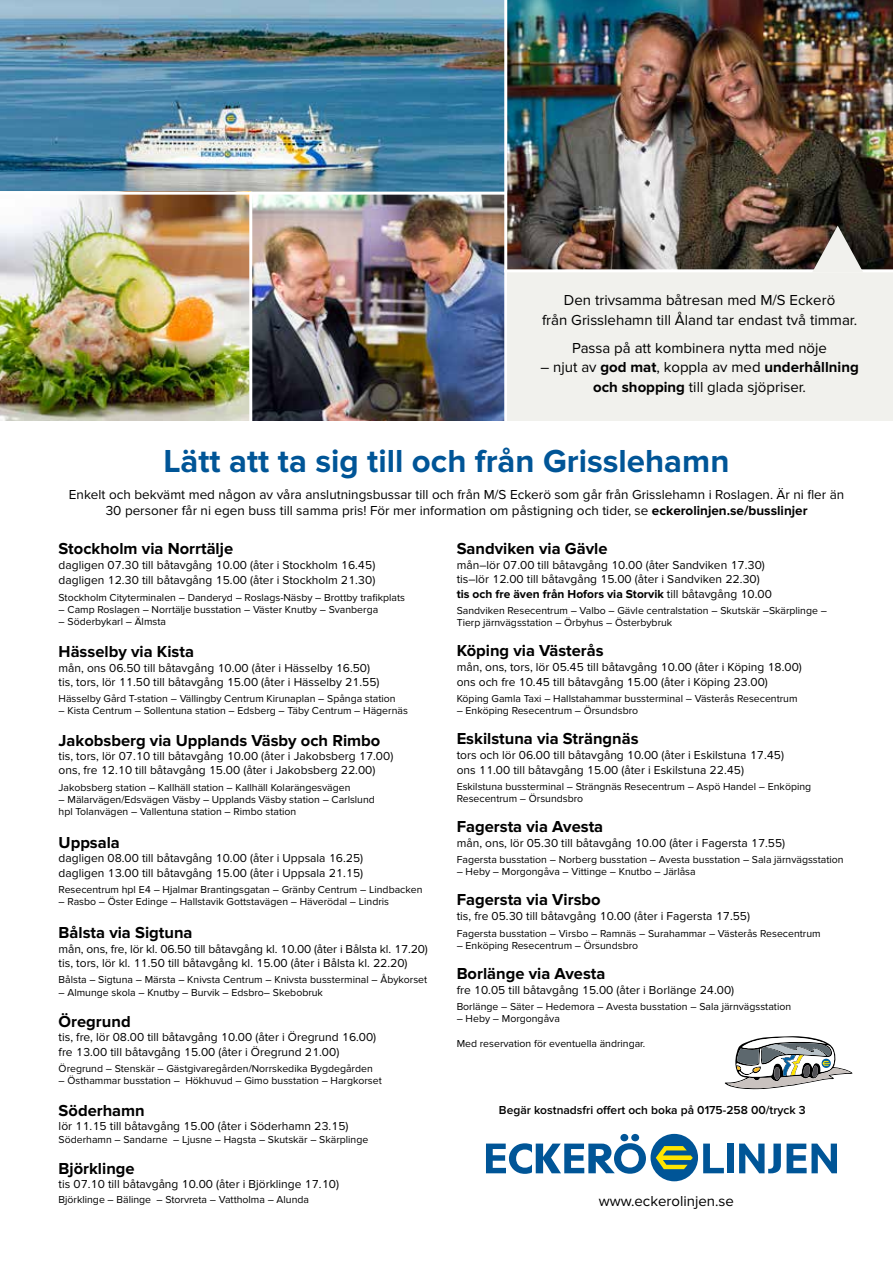
<style>
.page{position:relative;width:893px;height:1263px;background:#fff}
.page>*{position:absolute;margin:0;border:0;box-sizing:border-box;transform-origin:0 0}
.t1{font:700 33px "Proxima Nova";color:#005597}
.t2{font:700 16.5px "Proxima Nova";color:#000}
.t3{font:15px/19.5px "Proxima Nova";color:#000;text-align:center}
.t4{font:13.5px/16.2px "Proxima Nova";color:#000;text-align:center}
.t5{font:12px/15px "Proxima Nova";color:#000}
.t6{font:600 12px "Proxima Nova";color:#000}
.t7{font:10.5px/12px "Proxima Nova";color:#000}
.s1{font-weight:700}
</style>
<div class="page">
<img style="left:0;top:0;width:504px;height:192px">
<img style="left:0;top:195px;width:504px;height:226px">
<img style="left:507px;top:0;width:386px;height:269px">
<hr style="left:249px;top:192px;width:3px;height:235px;background:#fff">
<div style="left:507px;top:272px;width:386px;height:149px;background:#f1f1ed"></div>
<svg style="left:812px;top:226px;width:51px;height:46px;background:#968e87"></svg>
<svg style="left:725px;top:1036px;width:127px;height:53px"></svg>
<svg style="left:703px;top:1143px;width:21px;height:30px"></svg>
<svg style="left:787px;top:1143px;width:50px;height:30px"></svg>
<svg style="left:739px;top:1143px;width:42px;height:30px"></svg>
<div style="left:650px;top:1134px;width:48px;height:47px;background:#005597;border-radius:50%"></div>
<svg style="left:656px;top:1146px;width:37px;height:23px"></svg>
<div style="left:620px;top:1134px;width:8px;height:7px;background:#005597;border-radius:50%"></div>
<div style="left:631px;top:1134px;width:8px;height:7px;background:#005597;border-radius:50%"></div>
<svg style="left:486px;top:1143px;width:160px;height:31px"></svg>
<div style="left:728px;top:1143px;width:6px;height:30px;background:#005597"></div>
<h3 class="t3" style="left:542px;top:291px;width:317px">Den trivsamma båtresan med M/S Eckerö<br>från Grisslehamn till Åland tar endast två timmar.</h3>
<h3 class="t3" style="left:572px;top:338px;width:256px">Passa på att kombinera nytta med nöje</h3>
<h3 class="t3" style="left:540px;top:358px;width:320px">– njut av <span class="s1">god mat</span>, koppla av med <span class="s1">underhållning och shopping</span> till glada sjöpriser.</h3>
<h1 class="t1" style="left:164px;top:442px;width:567px">Lätt att ta sig till och från Grisslehamn</h1>
<p class="t4" style="left:69px;top:487px;width:777px">Enkelt och bekvämt med någon av våra anslutningsbussar till och från M/S Eckerö som går från Grisslehamn i Roslagen. Är ni fler än<br>30 personer får ni egen buss till samma pris! För mer information om påstigning och tider, se <span class="s1">eckerolinjen.se/busslinjer</span></p>
<h2 class="t2" style="left:59px;top:539px;width:176px">Stockholm via Norrtälje</h2>
<p class="t5" style="left:59px;top:558px;width:318px">dagligen 07.30 till båtavgång 10.00 (åter i Stockholm 16.45) dagligen 12.30 till båtavgång 15.00 (åter i Stockholm 21.30)</p>
<p class="t7" style="left:59px;top:591px;width:348px">Stockholm Cityterminalen – Danderyd – Roslags-Näsby – Brottby trafikplats</p>
<p class="t7" style="left:59px;top:603px;width:321px">– Camp Roslagen – Norrtälje busstation – Väster Knutby – Svanberga</p>
<p class="t7" style="left:59px;top:615px;width:109px">– Söderbykarl – Älmsta</p>
<h2 class="t2" style="left:59px;top:642px;width:137px">Hässelby via Kista</h2>
<p class="t5" style="left:59px;top:661px;width:322px;line-height:14.4px">mån, ons 06.50 till båtavgång 10.00 (åter i Hässelby 16.50) tis, tors, lör 11.50 till båtavgång 15.00 (åter i Hässelby 21.55)</p>
<p class="t7" style="left:59px;top:693px;width:339px">Hässelby Gård T-station – Vällingby Centrum Kirunaplan – Spånga station</p>
<p class="t7" style="left:59px;top:705px;width:351px">– Kista Centrum – Sollentuna station – Edsberg – Täby Centrum – Hägernäs</p>
<h2 class="t2" style="left:59px;top:730px;width:323px">Jakobsberg via Upplands Väsby och Rimbo</h2>
<p class="t5" style="left:59px;top:749px;width:336px;line-height:14.4px">tis, tors, lör 07.10 till båtavgång 10.00 (åter i Jakobsberg 17.00) ons, fre 12.10 till båtavgång 15.00 (åter i Jakobsberg 22.00)</p>
<p class="t7" style="left:59px;top:781px;width:293px">Jakobsberg station – Kallhäll station – Kallhäll Kolarängesvägen</p>
<p class="t7" style="left:59px;top:793px;width:318px">– Mälarvägen/Edsvägen Väsby – Upplands Väsby station – Carlslund hpl Tolanvägen – Vallentuna station – Rimbo station</p>
<h2 class="t2" style="left:59px;top:833px;width:63px">Uppsala</h2>
<p class="t5" style="left:59px;top:851px;width:306px">dagligen 08.00 till båtavgång 10.00 (åter i Uppsala 16.25) dagligen 13.00 till båtavgång 15.00 (åter i Uppsala 21.15)</p>
<p class="t7" style="left:59px;top:884px;width:365px">Resecentrum hpl E4 – Hjalmar Brantingsgatan – Gränby Centrum – Lindbacken</p>
<p class="t7" style="left:59px;top:896px;width:332px">– Rasbo – Öster Edinge – Hallstavik Gottstavägen – Häverödal – Lindris</p>
<h2 class="t2" style="left:59px;top:923px;width:135px">Bålsta via Sigtuna</h2>
<p class="t5" style="left:59px;top:942px;width:371px;line-height:14.4px">mån, ons, fre, lör kl. 06.50 till båtavgång kl. 10.00 (åter i Bålsta kl. 17.20) tis, tors, lör kl. 11.50 till båtavgång kl. 15.00 (åter i Bålsta kl. 22.20)</p>
<p class="t7" style="left:59px;top:974px;width:370px">Bålsta – Sigtuna – Märsta – Knivsta Centrum – Knivsta bussterminal – Åbykorset</p>
<p class="t7" style="left:59px;top:986px;width:266px">– Almunge skola – Knutby – Burvik – Edsbro– Skebobruk</p>
<h2 class="t2" style="left:59px;top:1012px;width:74px">Öregrund</h2>
<p class="t5" style="left:59px;top:1030px;width:319px">tis, fre, lör 08.00 till båtavgång 10.00 (åter i Öregrund 16.00) fre 13.00 till båtavgång 15.00 (åter i Öregrund 21.00)</p>
<p class="t7" style="left:59px;top:1063px;width:316px">Öregrund – Stenskär – Gästgivaregården/Norrskedika Bygdegården</p>
<p class="t7" style="left:59px;top:1075px;width:325px">– Östhammar busstation – Hökhuvud – Gimo busstation – Hargkorset</p>
<h2 class="t2" style="left:59px;top:1101px;width:88px">Söderhamn</h2>
<p class="t5" style="left:59px;top:1119px;width:291px">lör 11.15 till båtavgång 15.00 (åter i Söderhamn 23.15)</p>
<p class="t7" style="left:59px;top:1133px;width:311px">Söderhamn – Sandarne – Ljusne – Hagsta – Skutskär – Skärplinge</p>
<h2 class="t2" style="left:59px;top:1159px;width:78px">Björklinge</h2>
<p class="t5" style="left:59px;top:1177px;width:282px">tis 07.10 till båtavgång 10.00 (åter i Björklinge 17.10)</p>
<p class="t7" style="left:59px;top:1193px;width:252px">Björklinge – Bälinge – Storvreta – Vattholma – Alunda</p>
<h2 class="t2" style="left:457px;top:539px;width:152px">Sandviken via Gävle</h2>
<p class="t5" style="left:457px;top:557px;width:317px">mån–lör 07.00 till båtavgång 10.00 (åter Sandviken 17.30) tis–lör 12.00 till båtavgång 15.00 (åter i Sandviken 22.30) <span class="s1">tis och fre även från Hofors via Storvik</span> till båtavgång 10.00</p>
<p class="t7" style="left:457px;top:605px;width:372px">Sandviken Resecentrum – Valbo – Gävle centralstation – Skutskär –Skärplinge –<br>Tierp järnvägsstation – Örbyhus – Österbybruk</p>
<h2 class="t2" style="left:457px;top:641px;width:149px">Köping via Västerås</h2>
<p class="t5" style="left:457px;top:659px;width:347px">mån, ons, tors, lör 05.45 till båtavgång 10.00 (åter i Köping 18.00) ons och fre 10.45 till båtavgång 15.00 (åter i Köping 23.00)</p>
<p class="t7" style="left:457px;top:693px;width:342px">Köping Gamla Taxi – Hallstahammar bussterminal – Västerås Resecentrum</p>
<p class="t7" style="left:457px;top:705px;width:183px">– Enköping Resecentrum – Örsundsbro</p>
<h2 class="t2" style="left:457px;top:729px;width:183px">Eskilstuna via Strängnäs</h2>
<p class="t5" style="left:457px;top:747px;width:329px">tors och lör 06.00 till båtavgång 10.00 (åter i Eskilstuna 17.45) ons 11.00 till båtavgång 15.00 (åter i Eskilstuna 22.45)</p>
<p class="t7" style="left:457px;top:780px;width:356px">Eskilstuna bussterminal – Strängnäs Resecentrum – Aspö Handel – Enköping<br>Resecentrum – Örsundsbro</p>
<h2 class="t2" style="left:457px;top:817px;width:148px">Fagersta via Avesta</h2>
<p class="t5" style="left:457px;top:836px;width:330px">mån, ons, lör 05.30 till båtavgång 10.00 (åter i Fagersta 17.55)</p>
<p class="t7" style="left:457px;top:854px;width:388px">Fagersta busstation – Norberg busstation – Avesta busstation – Sala järnvägsstation</p>
<p class="t7" style="left:457px;top:866px;width:240px">– Heby – Morgongåva – Vittinge – Knutbo – Järlåsa</p>
<h2 class="t2" style="left:457px;top:890px;width:145px">Fagersta via Virsbo</h2>
<p class="t5" style="left:457px;top:909px;width:295px">tis, fre 05.30 till båtavgång 10.00 (åter i Fagersta 17.55)</p>
<p class="t7" style="left:457px;top:927px;width:365px">Fagersta busstation – Virsbo – Ramnäs – Surahammar – Västerås Resecentrum</p>
<p class="t7" style="left:457px;top:939px;width:183px">– Enköping Resecentrum – Örsundsbro</p>
<h2 class="t2" style="left:457px;top:964px;width:150px">Borlänge via Avesta</h2>
<p class="t5" style="left:457px;top:982px;width:279px">fre 10.05 till båtavgång 15.00 (åter i Borlänge 24.00)</p>
<p class="t7" style="left:457px;top:1001px;width:336px">Borlänge – Säter – Hedemora – Avesta busstation – Sala järnvägsstation</p>
<p class="t7" style="left:457px;top:1013px;width:105px">– Heby – Morgongåva</p>
<p class="t7" style="left:457px;top:1038px;width:190px">Med reservation för eventuella ändringar.</p>
<p class="t6" style="left:499px;top:1103px;width:308px">Begär kostnadsfri offert och boka på 0175-258 00/tryck 3</p>
<h3 class="t3" style="left:599px;top:1192px;width:137px">www.eckerolinjen.se</h3>
</div>
